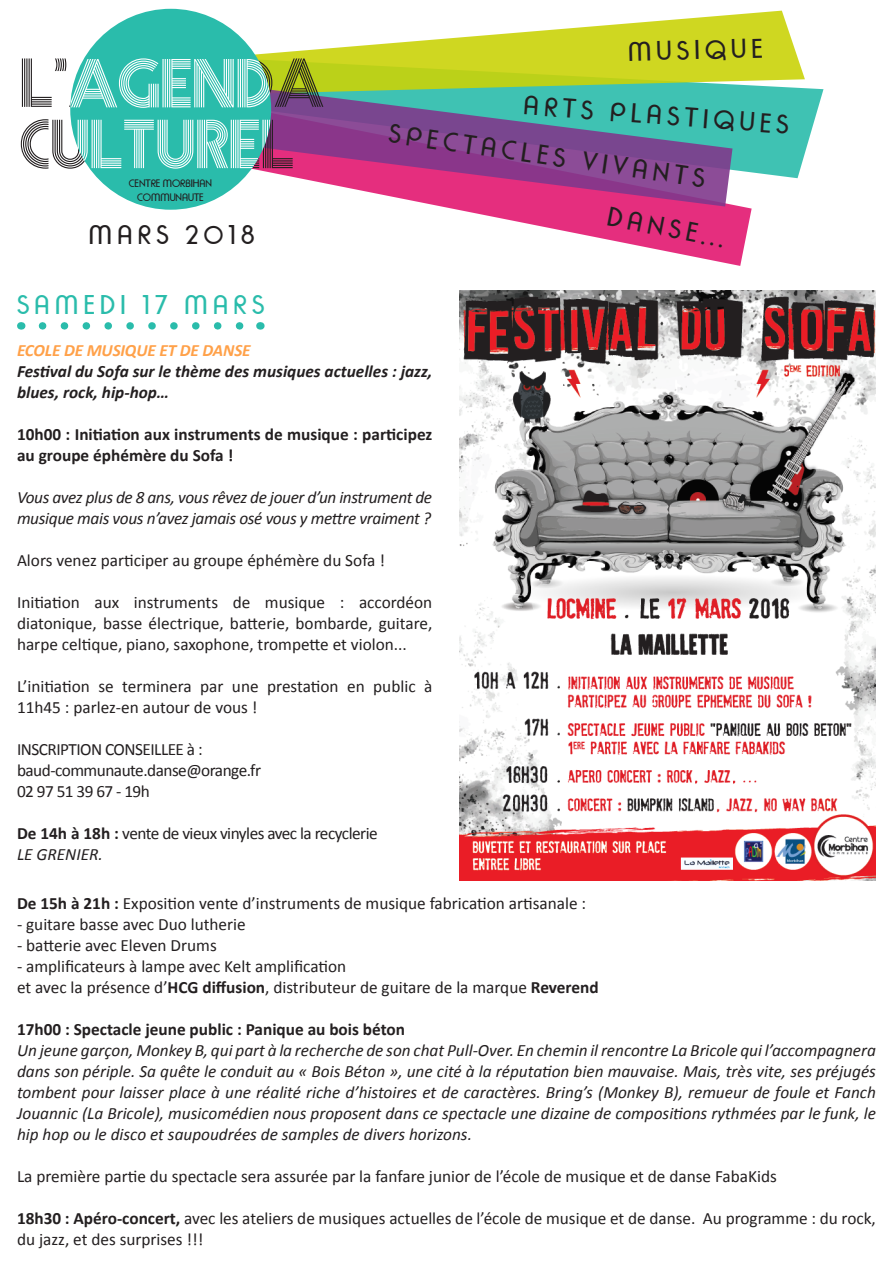
<style>
.page{position:relative;width:893px;height:1263px;background:#fff}
.page>*{position:absolute;margin:0;border:0;box-sizing:border-box;transform-origin:0 0}
.t1{font:27px "Rondalo";letter-spacing:.2em;color:#231f20}
.t2{font:27px "Rondalo";letter-spacing:.2em;color:#2abcab}
.t3{font:17.25px/21px "Calibri";color:#231f20}
.t4{font:italic 17.25px/21px "Calibri";letter-spacing:-.02em;color:#231f20}
.t5{font:700 17.25px/21px "Calibri";color:#231f20}
.t6{font:17.25px "Calibri";letter-spacing:-.03em;color:#231f20}
.t7{font:italic 700 17.25px/21px "Calibri";color:#231f20}
.t8{font:italic 700 17.25px "Calibri";letter-spacing:-.01em;color:#ffa149}
.t9{font:italic 17.25px "Calibri";color:#231f20}
.t10{font:10.8px "Rondalo";color:#231f20}
.s1{font-weight:700}
</style>
<div class="page">
<svg style="left:732px;top:88px;width:91px;height:90px;fill:#3fc2b3"></svg>
<svg style="left:217px;top:11px;width:588px;height:84px;fill:#cfd721"></svg>
<svg style="left:444px;top:104px;width:308px;height:162px"></svg>
<svg style="left:213px;top:83px;width:519px;height:124px;background:#8f739b"></svg>
<div style="left:70px;top:9px;width:201px;height:201px;background:#2abcab;border-radius:50%"></div>
<svg style="left:21px;top:119px;width:272px;height:50px"></svg>
<svg style="left:22px;top:58px;width:301px;height:50px"></svg>
<svg style="left:42px;top:322px;width:202px;height:8px"></svg>
<img style="left:460px;top:290px;width:416px;height:590px">
<p class="t10" style="left:129px;top:177px;width:85px">CENTRE MORBIHAN</p>
<p class="t10" style="left:137px;top:192px;width:68px">COMMUNAUTE</p>
<p class="t1" style="left:89px;top:220px;width:167px">MARS 2018</p>
<p class="t1" style="left:628px;top:37px;width:136px;rotate:-2deg">MUSIQUE</p>
<p class="t1" style="left:525px;top:91px;width:267px;rotate:4deg">ARTS PLASTIQUES</p>
<p class="t1" style="left:391px;top:119px;width:321px;rotate:8deg">SPECTACLES VIVANTS</p>
<p class="t1" style="left:611px;top:201px;width:120px;rotate:11deg">DANSE...</p>
<p class="t2" style="left:17px;top:290px;width:249px">SAMEDI 17 MARS</p>
<p class="t8" style="left:17px;top:339px;width:235px">ECOLE DE MUSIQUE ET DE DANSE</p>
<p class="t7" style="left:17px;top:361px;width:417px">Festival du Sofa sur le thème des musiques actuelles : jazz, blues, rock, hip-hop…</p>
<p class="t5" style="left:17px;top:424px;width:417px">10h00 : Initiation aux instruments de musique : participez au groupe éphémère du Sofa !</p>
<p class="t4" style="left:17px;top:486px;width:417px">Vous avez plus de 8 ans, vous rêvez de jouer d’un instrument de musique mais vous n’avez jamais osé vous y mettre vraiment ?</p>
<p class="t3" style="left:17px;top:550px;width:370px">Alors venez participer au groupe éphémère du Sofa !</p>
<p class="t3" style="left:17px;top:592px;width:417px;text-align:justify">Initiation aux instruments de musique : accordéon diatonique, basse électrique, batterie, bombarde, guitare, harpe celtique, piano, saxophone, trompette et violon...</p>
<p class="t3" style="left:17px;top:676px;width:417px">L’initiation se terminera par une prestation en public à<br>11h45 : parlez-en autour de vous !</p>
<p class="t6" style="left:17px;top:738px;width:187px">INSCRIPTION CONSEILLEE à :</p>
<p class="t6" style="left:17px;top:759px;width:246px">baud-communaute.danse@orange.fr</p>
<p class="t6" style="left:17px;top:780px;width:134px">02 97 51 39 67 - 19h</p>
<p class="t6" style="left:17px;top:822px;width:362px"><span class="s1">De 14h à 18h :</span> vente de vieux vinyles avec la recyclerie</p>
<p class="t9" style="left:17px;top:842px;width:87px">LE GRENIER.</p>
<p class="t3" style="left:17px;top:893px;width:571px"><span class="s1">De 15h à 21h :</span> Exposition vente d’instruments de musique fabrication artisanale :</p>
<p class="t3" style="left:17px;top:914px;width:230px">- guitare basse avec Duo lutherie</p>
<p class="t3" style="left:17px;top:935px;width:201px">- batterie avec Eleven Drums</p>
<p class="t3" style="left:17px;top:956px;width:331px">- amplificateurs à lampe avec Kelt amplification</p>
<p class="t3" style="left:17px;top:977px;width:583px">et avec la présence d’<span class="s1">HCG diffusion</span>, distributeur de guitare de la marque <span class="s1">Reverend</span></p>
<p class="t5" style="left:17px;top:1019px;width:390px">17h00 : Spectacle jeune public : Panique au bois béton</p>
<p class="t4" style="left:17px;top:1039px;width:860px;text-align:justify">Un jeune garçon, Monkey B, qui part à la recherche de son chat Pull-Over. En chemin il rencontre La Bricole qui l’accompagnera dans son périple. Sa quête le conduit au « Bois Béton », une cité à la réputation bien mauvaise. Mais, très vite, ses préjugés tombent pour laisser place à une réalité riche d’histoires et de caractères. Bring’s (Monkey B), remueur de foule et Fanch Jouannic (La Bricole), musicomédien nous proposent dans ce spectacle une dizaine de compositions rythmées par le funk, le hip hop ou le disco et saupoudrées de samples de divers horizons.</p>
<p class="t3" style="left:17px;top:1166px;width:761px">La première partie du spectacle sera assurée par la fanfare junior de l’école de musique et de danse FabaKids</p>
<p class="t3" style="left:17px;top:1208px;width:860px"><span class="s1">18h30 : Apéro-concert,</span> avec les ateliers de musiques actuelles de l’école de musique et de danse. Au programme : du rock, du jazz, et des surprises !!!</p>
</div>
